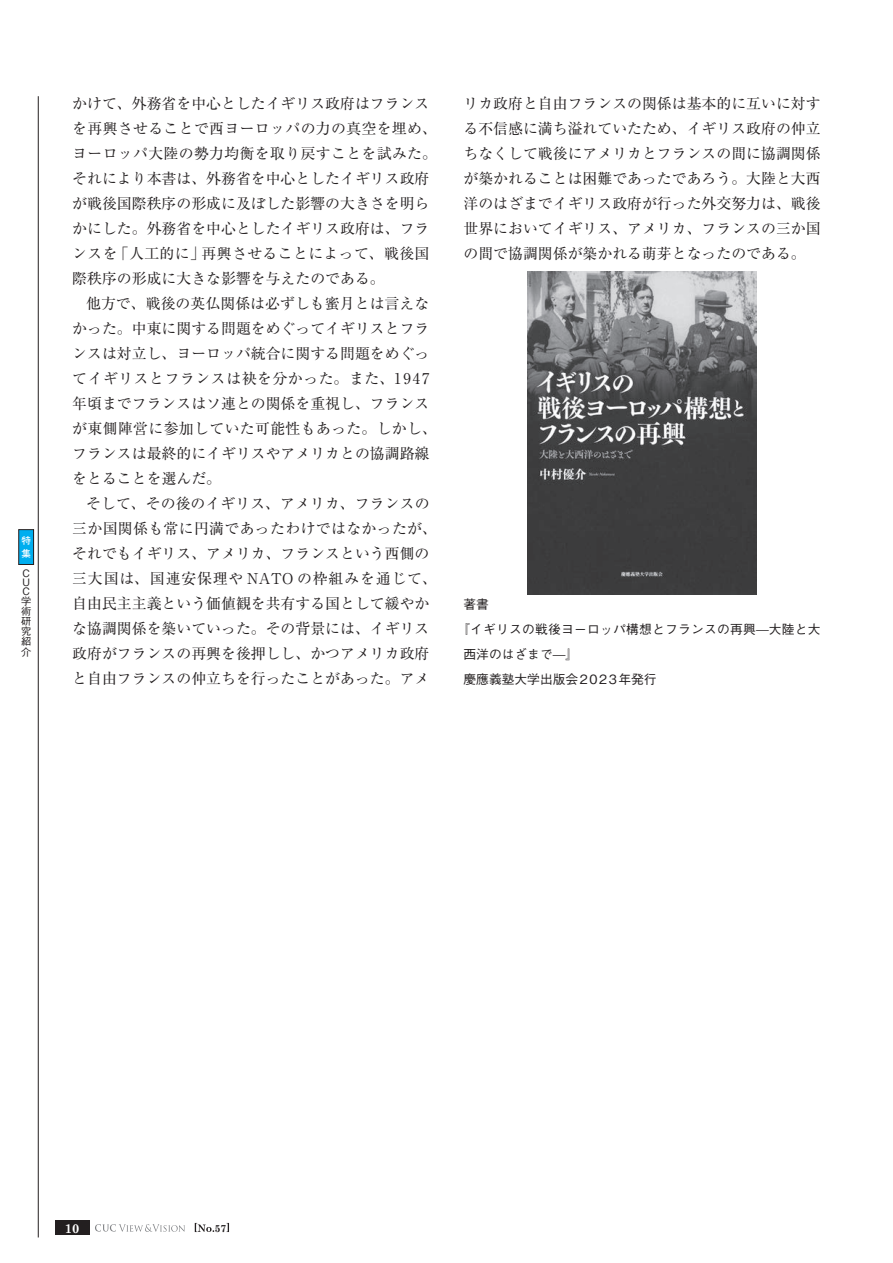
<style>
.page{position:relative;width:893px;height:1263px;background:#fff}
.page>*{position:absolute;margin:0;border:0;box-sizing:border-box;transform-origin:0 0}
.t1{font:14.85px/25px "Ryumin Pro";color:#231f20}
.t2{font:500 12.75px "Gothic BBB Pro";letter-spacing:.02em;color:#231f20}
.t3{font:500 12.75px "Gothic BBB Pro";color:#231f20}
.t4{font:700 12.75px "Century Schoolbook";color:#fff}
.t5{font:500 10.2px/9.8px "Gothic BBB Pro";color:#231f20}
.t6{font:700 10.05px "Century Schoolbook";color:#231f20}
.t7{font:700 9.6px/12.8px "Futo Go B101 Pro";color:#fff}
</style>
<div class="page">
<svg style="left:195px;top:1223px;width:19px;height:9px"></svg>
<svg style="left:227px;top:1223px;width:2px;height:9px"></svg>
<div style="left:55px;top:1220px;width:34px;height:15px;background:#231f20"></div>
<svg style="left:95px;top:1224px;width:90px;height:8px"></svg>
<img style="left:528px;top:272px;width:228px;height:322px">
<hr style="left:38px;top:96px;width:1px;height:1141px;background:#231f20">
<div style="left:19px;top:530px;width:15px;height:34px;background:#00aeef"></div>
<div style="left:18px;top:529px;width:16px;height:36px;border:1px solid #231f20"></div>
<p class="t7" style="left:21px;top:533px;width:11px">特集</p>
<p class="t5" style="left:21px;top:567px;width:12px">Ｃ<br>Ｕ<br>Ｃ学術研究紹介</p>
<p class="t1" style="left:72px;top:90px;width:366px">かけて、外務省を中心としたイギリス政府はフランスを再興させることで西ヨーロッパの力の真空を埋め、ヨーロッパ大陸の勢力均衡を取り戻すことを試みた。それにより本書は、外務省を中心としたイギリス政府が戦後国際秩序の形成に及ぼした影響の大きさを明らかにした。外務省を中心としたイギリス政府は、フランスを「人工的に」再興させることによって、戦後国際秩序の形成に大きな影響を与えたのである。</p>
<p class="t1" style="left:72px;top:290px;width:366px;text-indent:14px">他方で、戦後の英仏関係は必ずしも蜜月とは言えなかった。中東に関する問題をめぐってイギリスとフランスは対立し、ヨーロッパ統合に関する問題をめぐってイギリスとフランスは袂を分かった。また、1947年頃までフランスはソ連との関係を重視し、フランスが東側陣営に参加していた可能性もあった。しかし、フランスは最終的にイギリスやアメリカとの協調路線をとることを選んだ。</p>
<p class="t1" style="left:72px;top:490px;width:366px;text-align:center">そして、その後のイギリス、アメリカ、フランスの<br>三か国関係も常に円満であったわけではなかったが、それでもイギリス、アメリカ、フランスという西側の三大国は、国連安保理や NATO の枠組みを通じて、自由民主主義という価値観を共有する国として緩やかな協調関係を築いていった。その背景には、イギリス政府がフランスの再興を後押しし、かつアメリカ政府と自由フランスの仲立ちを行ったことがあった。アメ</p>
<p class="t1" style="left:463px;top:90px;width:359px;text-align:justify">リカ政府と自由フランスの関係は基本的に互いに対する不信感に満ち溢れていたため、イギリス政府の仲立ちなくして戦後にアメリカとフランスの間に協調関係が築かれることは困難であったであろう。大陸と大西洋のはざまでイギリス政府が行った外交努力は、戦後世界においてイギリス、アメリカ、フランスの三か国の間で協調関係が築かれる萌芽となったのである。</p>
<p class="t2" style="left:463px;top:594px;width:27px">著書</p>
<p class="t2" style="left:457px;top:619px;width:365px">『イギリスの戦後ヨーロッパ構想とフランスの再興—大陸と大</p>
<p class="t3" style="left:463px;top:644px;width:116px">西洋のはざまで—』</p>
<p class="t3" style="left:463px;top:669px;width:195px">慶應義塾大学出版会2023年発行</p>
<p class="t4" style="left:65px;top:1220px;width:16px">10</p>
<p class="t6" style="left:215px;top:1222px;width:13px">57</p>
</div>
